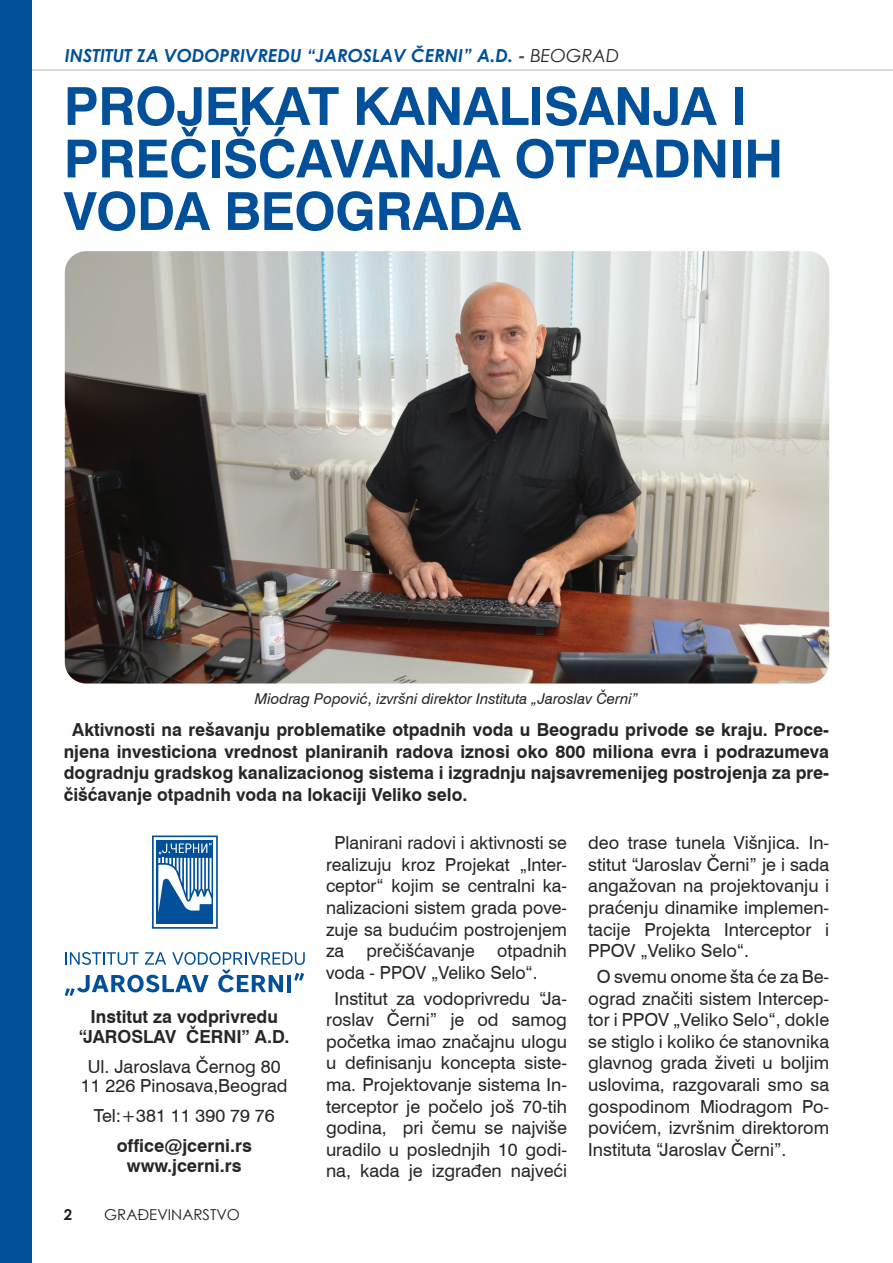
<style>
.page{position:relative;width:893px;height:1263px;background:#fff}
.page>*{position:absolute;margin:0;border:0;box-sizing:border-box;transform-origin:0 0}
.t1{font:700 52.5px/52.5px "Swiss 721 BT";letter-spacing:-.01em;color:#015099}
.t2{font:18px/21.6px "Swiss 721 BT";color:#282526;text-align:justify}
.t3{font:700 18px/21.6px "Swiss 721 BT";color:#282526;text-align:center}
.t4{font:italic 700 18px "Century Gothic";color:#015099}
.t5{font:italic 15px "Swiss 721 BT";color:#282526}
.t6{font:15px "Century Gothic";color:#231f20}
.t7{font:700 15px "Century Gothic";color:#231f20}
.s1{color:#61514e}
.s2{font-weight:400;color:#282526}
</style>
<div class="page">
<hr style="left:0;top:70px;width:893px;height:1px;background:#b5beae">
<div style="left:0;top:0;width:32px;height:1263px;background:#015099"></div>
<img style="left:65px;top:251px;width:764px;height:432px">
<svg style="left:152px;top:835px;width:66px;height:94px"></svg>
<svg style="left:65px;top:952px;width:240px;height:44px"></svg>
<p class="t4" style="left:65px;top:42px;width:556px">INSTITUT ZA VODOPRIVREDU “JAROSLAV ČERNI” A.D. <span class="s1">-</span> <span class="s2">BEOGRAD</span></p>
<h1 class="t1" style="left:64px;top:80px;width:721px">PROJEKAT KANALISANJA I<br>PREČIŠĆAVANJA OTPADNIH<br>VODA BEOGRADA</h1>
<p class="t5" style="left:255px;top:690px;width:385px">Miodrag Popović, izvršni direktor Instituta „Jaroslav Černi”</p>
<p class="t3" style="left:64px;top:719px;width:767px;text-align:justify;text-indent:9px">Aktivnosti na rešavanju problematike otpadnih voda u Beogradu privode se kraju. Proce&shy;njena investiciona vrednost planiranih radova iznosi oko 800 miliona evra i podrazumeva dogradnju gradskog kanalizacionog sistema i izgradnju najsavremenijeg postrojenja za pre&shy;čišćavanje otpadnih voda na lokaciji Veliko selo.</p>
<p class="t2" style="left:326px;top:832px;width:242px;text-indent:9px">Planirani radovi i aktivnosti se realizuju kroz Projekat „Inter&shy;ceptor“ kojim se centralni ka&shy;nalizacioni sistem grada pove&shy;zuje sa budućim postrojenjem za prečišćavanje otpadnih voda - PPOV „Veliko Selo“.</p>
<p class="t2" style="left:326px;top:987px;width:242px;text-align:center">Institut za vodoprivredu “Ja&shy;roslav Černi” je od samog početka imao značajnu ulogu u definisanju koncepta siste&shy;ma. Projektovanje sistema In&shy;terceptor je počelo još 70-tih godina, pri čemu se najviše uradilo u poslednjih 10 godi&shy;na, kada je izgrađen najveći</p>
<p class="t2" style="left:588px;top:832px;width:242px">deo trase tunela Višnjica. In&shy;stitut “Jaroslav Černi” je i sada angažovan na projektovanju i praćenju dinamike implemen&shy;tacije Projekta Interceptor i PPOV „Veliko Selo“.</p>
<p class="t2" style="left:588px;top:966px;width:242px;text-indent:8px">O svemu onome šta će za Be&shy;ograd značiti sistem Intercep&shy;tor i PPOV „Veliko Selo“, dokle se stiglo i koliko će stanovnika glavnog grada živeti u boljim uslovima, razgovarali smo sa gospodinom Miodragom Po&shy;povićem, izvršnim direktorom Instituta “Jaroslav Černi”.</p>
<p class="t3" style="left:79px;top:1007px;width:212px;line-height:19.5px">Institut za vodprivredu “JAROSLAV ČERNI” A.D.</p>
<p class="t2" style="left:81px;top:1056px;width:208px;line-height:19.5px;text-align:center">Ul. Jaroslava Černog 80<br>11 226 Pinosava,Beograd</p>
<p class="t2" style="left:94px;top:1105px;width:182px">Tel:+381 11 390 79 76</p>
<p class="t3" style="left:117px;top:1136px;width:137px;line-height:19.5px">office@jcerni.rs www.jcerni.rs</p>
<p class="t7" style="left:64px;top:1203px;width:10px">2</p>
<p class="t6" style="left:104px;top:1204px;width:137px">GRAĐEVINARSTVO</p>
</div>
